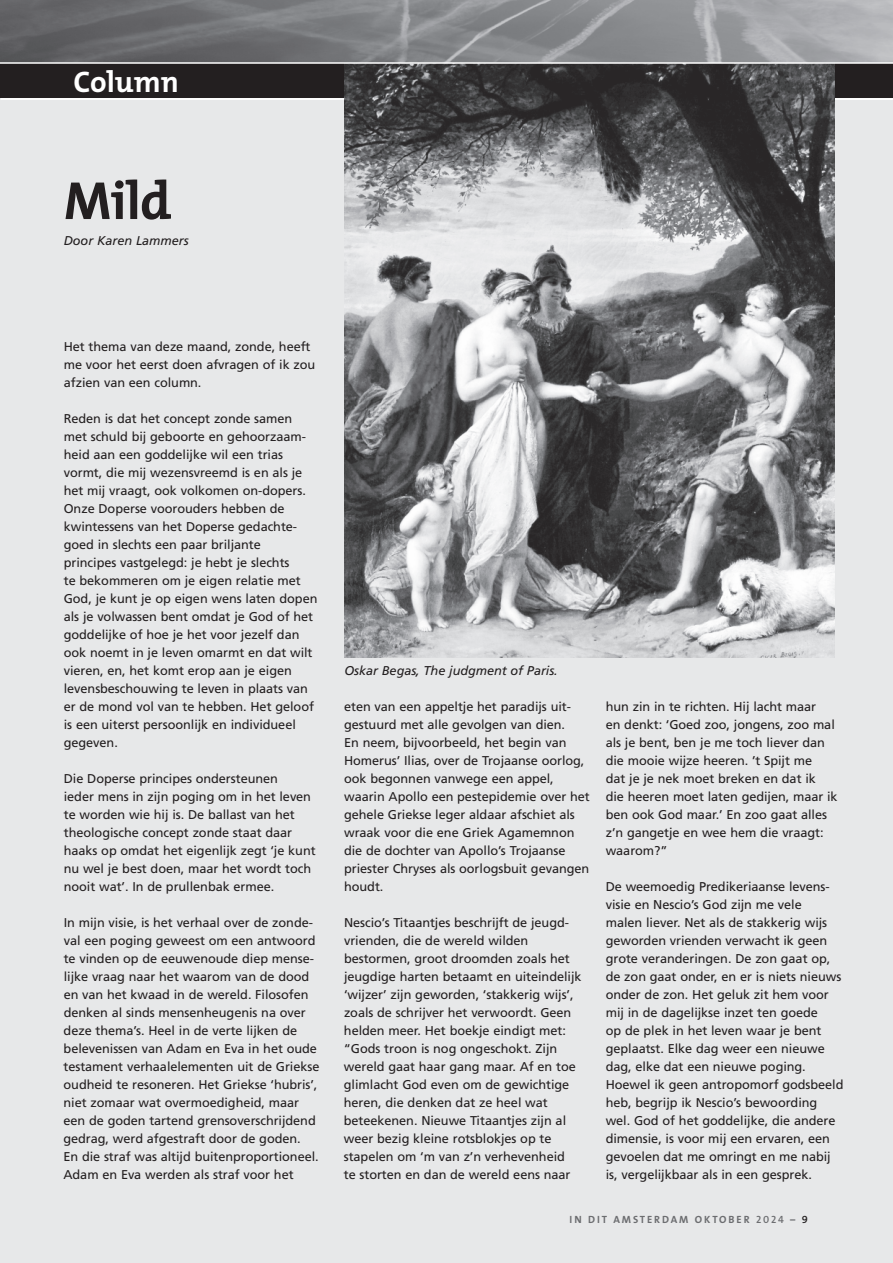
<style>
.page{position:relative;width:893px;height:1263px;background:#fff}
.page>*{position:absolute;margin:0;border:0;box-sizing:border-box;transform-origin:0 0}
.t1{font:700 54px "The Mix";color:#231f20}
.t2{font:700 30px "The Mix";color:#fff}
.t3{font:12.75px/18px "Frutiger";letter-spacing:-.005em;color:#231f20}
.t4{font:italic 12.75px "Frutiger";letter-spacing:-.005em;color:#231f20}
.t5{font:700 10.5px "The Mix";letter-spacing:.18em;color:#6c6d70}
.s1{font-family:"The Mix Semi Bold Caps";font-weight:400}
.s2{font-family:"The Mix Semi Bold Caps";font-weight:400;color:#231f20}
</style>
<div class="page">
<div style="left:0;top:91px;width:893px;height:1172px;background:#e7e8e9"></div>
<img style="left:0;top:0;width:893px;height:62px">
<div style="left:0;top:64px;width:893px;height:35px;background:#231f20"></div>
<hr style="left:0;top:99px;width:893px;height:1px;background:#fff">
<img style="left:344px;top:64px;width:490px;height:593px">
<h2 class="t2" style="left:74px;top:72px;width:107px">Column</h2>
<h1 class="t1" style="left:64px;top:183px;width:109px">Mild</h1>
<p class="t4" style="left:64px;top:235px;width:126px">Door Karen Lammers</p>
<p class="t3" style="left:64px;top:339px;width:253px">Het thema van deze maand, zonde, heeft me voor het eerst doen afvragen of ik zou afzien van een column.</p>
<p class="t3" style="left:64px;top:411px;width:255px">Reden is dat het concept zonde samen met schuld bij geboorte en gehoorzaam&shy;heid aan een goddelijke wil een trias vormt, die mij wezensvreemd is en als je het mij vraagt, ook volkomen on-dopers.<br>Onze Doperse voorouders hebben de kwintessens van het Doperse gedachte&shy;goed in slechts een paar briljante<br>principes vastgelegd: je hebt je slechts<br>te bekommeren om je eigen relatie met God, je kunt je op eigen wens laten dopen als je volwassen bent omdat je God of het goddelijke of hoe je het voor jezelf dan ook noemt in je leven omarmt en dat wilt vieren, en, het komt erop aan je eigen levensbeschouwing te leven in plaats van er de mond vol van te hebben. Het geloof is een uiterst persoonlijk en individueel gegeven.</p>
<p class="t3" style="left:64px;top:771px;width:253px">Die Doperse principes ondersteunen<br>ieder mens in zijn poging om in het leven te worden wie hij is. De ballast van het theologische concept zonde staat daar haaks op omdat het eigenlijk zegt ‘je kunt nu wel je best doen, maar het wordt toch nooit wat’. In de prullenbak ermee.</p>
<p class="t3" style="left:63px;top:915px;width:257px">In mijn visie, is het verhaal over de zonde&shy;val een poging geweest om een antwoord te vinden op de eeuwenoude diep mense&shy;lijke vraag naar het waarom van de dood en van het kwaad in de wereld. Filosofen denken al sinds mensenheugenis na over deze thema’s. Heel in de verte lijken de belevenissen van Adam en Eva in het oude testament verhaalelementen uit de Griekse oudheid te resoneren. Het Griekse ‘hubris’, niet zomaar wat overmoedigheid, maar een de goden tartend grensoverschrijdend gedrag, werd afgestraft door de goden.<br>En die straf was altijd buitenproportioneel.<br>Adam en Eva werden als straf voor het</p>
<p class="t4" style="left:344px;top:665px;width:215px">Oskar Begas, The judgment of Paris.</p>
<p class="t3" style="left:344px;top:699px;width:247px">eten van een appeltje het paradijs uit&shy;gestuurd met alle gevolgen van dien.<br>En neem, bijvoorbeeld, het begin van Homerus’ Ilias, over de Trojaanse oorlog, ook begonnen vanwege een appel, waarin Apollo een pestepidemie over het gehele Griekse leger aldaar afschiet als wraak voor die ene Griek Agamemnon die de dochter van Apollo’s Trojaanse priester Chryses als oorlogsbuit gevangen houdt.</p>
<p class="t3" style="left:344px;top:915px;width:239px">Nescio’s Titaantjes beschrijft de jeugd&shy;vrienden, die de wereld wilden bestormen, groot droomden zoals het jeugdige harten betaamt en uiteindelijk ‘wijzer’ zijn geworden, ‘stakkerig wijs’, zoals de schrijver het verwoordt. Geen helden meer. Het boekje eindigt met: “Gods troon is nog ongeschokt. Zijn wereld gaat haar gang maar. Af en toe glimlacht God even om de gewichtige heren, die denken dat ze heel wat beteekenen. Nieuwe Titaantjes zijn al weer bezig kleine rotsblokjes op te stapelen om ‘m van z’n verhevenheid<br>te storten en dan de wereld eens naar</p>
<p class="t3" style="left:606px;top:699px;width:233px">hun zin in te richten. Hij lacht maar<br>en denkt: ‘Goed zoo, jongens, zoo mal als je bent, ben je me toch liever dan die mooie wijze heeren. ’t Spijt me<br>dat je je nek moet breken en dat ik<br>die heeren moet laten gedijen, maar ik ben ook God maar.’ En zoo gaat alles z’n gangetje en wee hem die vraagt: waarom?”</p>
<p class="t3" style="left:606px;top:879px;width:239px">De weemoedig Predikeriaanse levens&shy;visie en Nescio’s God zijn me vele<br>malen liever. Net als de stakkerig wijs geworden vrienden verwacht ik geen grote veranderingen. De zon gaat op, de zon gaat onder, en er is niets nieuws onder de zon. Het geluk zit hem voor mij in de dagelijkse inzet ten goede<br>op de plek in het leven waar je bent geplaatst. Elke dag weer een nieuwe dag, elke dat een nieuwe poging.<br>Hoewel ik geen antropomorf godsbeeld heb, begrijp ik Nescio’s bewoording wel. God of het goddelijke, die andere dimensie, is voor mij een ervaren, een gevoelen dat me omringt en me nabij is, vergelijkbaar als in een gesprek.</p>
<p class="t5" style="left:569px;top:1216px;width:240px">IN DIT AMSTERDAM OKTOBER <span class="s1">2024</span> – <span class="s2">9</span></p>
</div>
